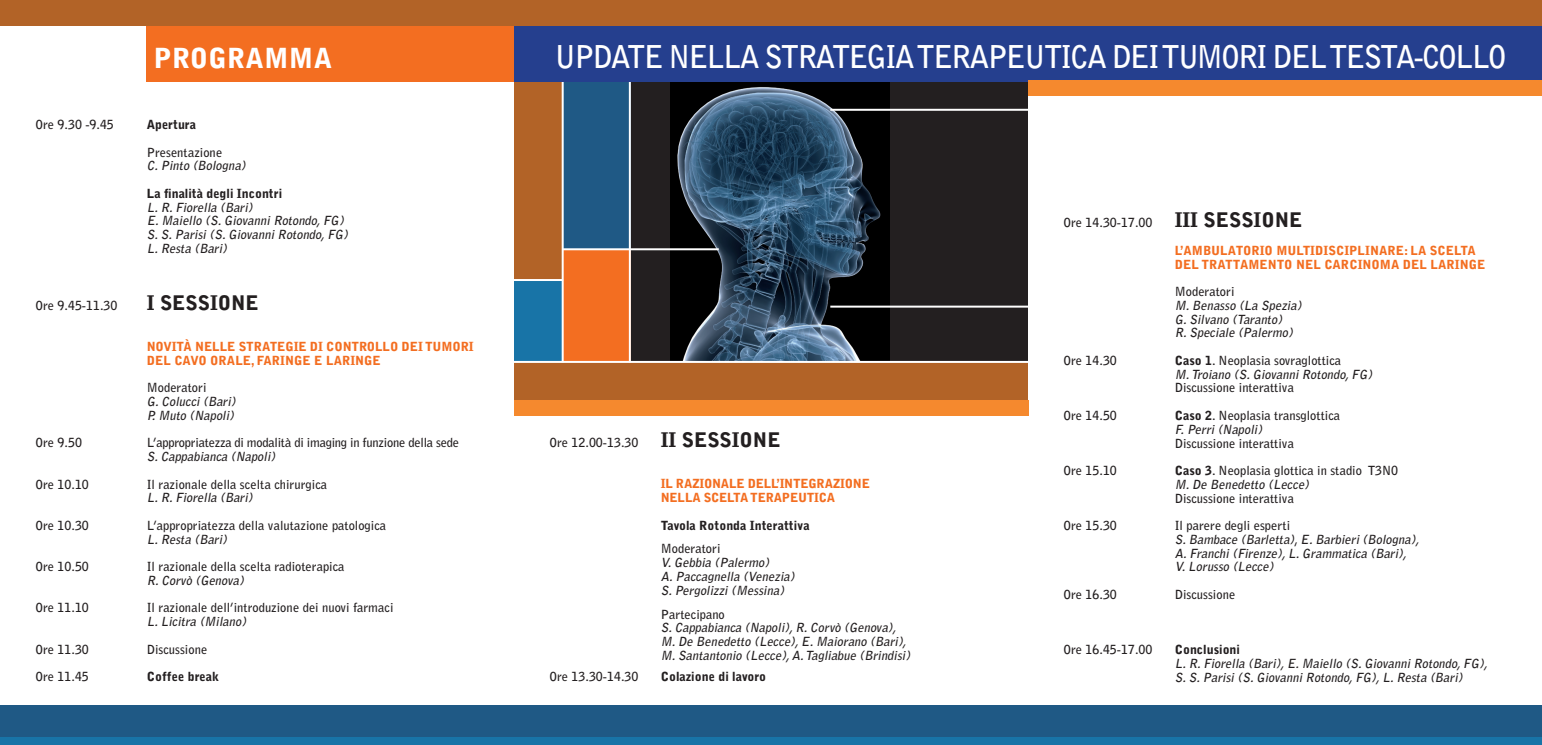
<style>
.page{position:relative;width:1542px;height:745px;background:#fff}
.page>*{position:absolute;margin:0;border:0;box-sizing:border-box;transform-origin:0 0}
.t1{font:700 31.25px "Bell Gothic Std";letter-spacing:-.06em;color:#fff;scale:.96 1}
.t2{font:900 27.5px "Bell Gothic Std";letter-spacing:.01em;color:#fff}
.t3{font:900 20px "Bell Gothic Std";color:#231f20}
.t4{font:italic 700 12.5px/13.8px "Bell Gothic Std";color:#231f20}
.t5{font:700 12.5px/13.8px "Bell Gothic Std";color:#231f20}
.t6{font:900 12.5px/13.8px "Bell Gothic Std";letter-spacing:-.01em;color:#f36e21}
.t7{font:900 12.5px "Bell Gothic Std";color:#231f20}
.t8{font:700 12.5px "Bell Gothic Std";letter-spacing:-.02em;color:#231f20}
.s1{font-weight:900;font-size:20px}
.s2{font-weight:900;font-style:normal}
.s3{font-style:normal}
.s4{font-weight:900}
.s5{font-style:italic}
</style>
<div class="page">
<div style="left:514px;top:77px;width:49px;height:203px;background:#b26327"></div>
<div style="left:603px;top:48px;width:425px;height:313px;background:#231f20"></div>
<img style="left:670px;top:81px;width:220px;height:279px">
<div style="left:514px;top:362px;width:514px;height:50px;background:#b26327"></div>
<div style="left:514px;top:280px;width:49px;height:81px;background:#1874a7"></div>
<div style="left:563px;top:44px;width:68px;height:205px;background:#1f5985"></div>
<div style="left:562px;top:249px;width:69px;height:113px;background:#f36e21"></div>
<hr style="left:514px;top:360px;width:514px;height:2px;background:#fff">
<hr style="left:561px;top:44px;width:2px;height:318px;background:#fff">
<hr style="left:562px;top:248px;width:156px;height:2px;background:#fff">
<hr style="left:629px;top:44px;width:2px;height:318px;background:#fff">
<hr style="left:514px;top:279px;width:49px;height:2px;background:#fff">
<hr style="left:830px;top:305px;width:198px;height:2px;background:#fff">
<div style="left:146px;top:26px;width:376px;height:55px;background:#f36e21"></div>
<div style="left:514px;top:26px;width:1027px;height:55px;background:#253f8e"></div>
<svg style="left:0;top:735px;width:1541px;height:9px;background:#196d9f"></svg>
<div style="left:0;top:704px;width:1541px;height:31px;background:#1f5985"></div>
<div style="left:0;top:0;width:1541px;height:26px;background:#b26327"></div>
<hr style="left:830px;top:109px;width:198px;height:2px;background:#fff">
<div style="left:514px;top:400px;width:514px;height:15px;background:#f5892e"></div>
<div style="left:1028px;top:80px;width:513px;height:16px;background:#f5892e"></div>
<h2 class="t2" style="left:154px;top:42px;width:180px">PROGRAMMA</h2>
<p class="t5" style="left:35px;top:118px;width:80px">Ore 9.30 -9.45</p>
<p class="t7" style="left:147px;top:117px;width:51px">Apertura</p>
<p class="t5" style="left:147px;top:145px;width:77px">Presentazione</p>
<p class="t4" style="left:147px;top:159px;width:103px">C.Pinto (Bologna)</p>
<p class="t7" style="left:147px;top:186px;width:137px">La finalità degli Incontri</p>
<p class="t4" style="left:147px;top:200px;width:206px">L.R.Fiorella (Bari)<br>E.Maiello (S.Giovanni Rotondo,FG)<br>S.S.Parisi (S.Giovanni Rotondo,FG)<br>L.Resta (Bari)</p>
<p class="t5" style="left:35px;top:298px;width:83px">Ore 9.45-11.30</p>
<h3 class="t3" style="left:147px;top:290px;width:114px">I SESSIONE</h3>
<p class="t6" style="left:147px;top:339px;width:328px">NOVITà NELLE STRATEGIE DI CONTROLLO DEI TUMORI<br>DEL CAVO ORALE, FARINGE E LARINGE</p>
<p class="t5" style="left:147px;top:380px;width:61px">Moderatori</p>
<p class="t4" style="left:147px;top:394px;width:93px">G.Colucci (Bari)<br>P.Muto (Napoli)</p>
<p class="t5" style="left:35px;top:435px;width:48px">Ore 9.50</p>
<p class="t8" style="left:147px;top:435px;width:314px">L’appropriatezza di modalità di imaging in funzione della sede</p>
<p class="t4" style="left:147px;top:449px;width:133px">S.Cappabianca (Napoli)</p>
<p class="t5" style="left:35px;top:477px;width:55px">Ore 10.10</p>
<p class="t5" style="left:147px;top:477px;width:182px">Il razionale della scelta chirurgica</p>
<p class="t4" style="left:147px;top:490px;width:110px">L.R.Fiorella (Bari)</p>
<p class="t5" style="left:35px;top:518px;width:55px">Ore 10.30</p>
<p class="t5" style="left:147px;top:518px;width:241px">L’appropriatezza della valutazione patologica</p>
<p class="t4" style="left:147px;top:532px;width:85px">L.Resta (Bari)</p>
<p class="t5" style="left:35px;top:559px;width:55px">Ore 10.50</p>
<p class="t5" style="left:147px;top:559px;width:199px">Il razionale della scelta radioterapica</p>
<p class="t4" style="left:147px;top:573px;width:101px">R.Corvò (Genova)</p>
<p class="t5" style="left:35px;top:600px;width:55px">Ore 11.10</p>
<p class="t5" style="left:147px;top:600px;width:248px">Il razionale dell’introduzione dei nuovi farmaci</p>
<p class="t4" style="left:147px;top:614px;width:104px">L.Licitra (Milano)</p>
<p class="t5" style="left:35px;top:642px;width:55px">Ore 11.30</p>
<p class="t5" style="left:147px;top:642px;width:62px">Discussione</p>
<p class="t5" style="left:35px;top:669px;width:55px">Ore 11.45</p>
<p class="t7" style="left:147px;top:669px;width:74px">Coffee break</p>
<h1 class="t1" style="left:554px;top:38px;width:993px">UPDATE NELLA STRATEGIA TERAPEUTICA DEI TUMORI DEL TESTA-COLLO</h1>
<p class="t5" style="left:549px;top:435px;width:233px">Ore 12.00-13.30 <span class="s1">II SESSIONE</span></p>
<p class="t6" style="left:660px;top:477px;width:211px">IL RAZIONALE DELL’INTEGRAZIONE<br>NELLA SCELTA TERAPEUTICA</p>
<p class="t7" style="left:660px;top:517px;width:150px">Tavola Rotonda Interattiva</p>
<p class="t5" style="left:660px;top:541px;width:61px">Moderatori</p>
<p class="t4" style="left:660px;top:555px;width:138px">V.Gebbia (Palermo)<br>A.Paccagnella (Venezia)<br>S.Pergolizzi (Messina)</p>
<p class="t5" style="left:660px;top:606px;width:66px">Partecipano</p>
<p class="t4" style="left:660px;top:620px;width:254px">S.Cappabianca (Napoli),R.Corvò (Genova),<br>M.De Benedetto (Lecce),E.Maiorano (Bari),<br>M.Santantonio (Lecce),A.Tagliabue (Brindisi)</p>
<p class="t5" style="left:549px;top:669px;width:90px">Ore 13.30-14.30</p>
<p class="t7" style="left:660px;top:669px;width:107px">Colazione di lavoro</p>
<p class="t5" style="left:1063px;top:216px;width:240px">Ore 14.30-17.00 <span class="s1">III SESSIONE</span></p>
<p class="t6" style="left:1174px;top:243px;width:312px">L’AMBULATORIO MULTIDISCIPLINARE: LA SCELTA<br>DEL TRATTAMENTO NEL CARCINOMA DEL LARINGE</p>
<p class="t5" style="left:1174px;top:284px;width:61px">Moderatori</p>
<p class="t4" style="left:1174px;top:298px;width:131px">M.Benasso (La Spezia)<br>G.Silvano (Taranto)<br>R.Speciale (Palermo)</p>
<p class="t5" style="left:1063px;top:353px;width:55px">Ore 14.30</p>
<p class="t4" style="left:1174px;top:353px;width:202px"><span class="s2">Caso 1</span><span class="s3">. Neoplasia sovraglottica<br></span>M.Troiano (S.Giovanni Rotondo,FG)</p>
<p class="t5" style="left:1174px;top:381px;width:121px">Discussione interattiva</p>
<p class="t5" style="left:1063px;top:408px;width:55px">Ore 14.50</p>
<p class="t5" style="left:1174px;top:408px;width:167px"><span class="s4">Caso 2</span>. Neoplasia transglottica<br><span class="s5">F.Perri (Napoli)</span></p>
<p class="t5" style="left:1174px;top:436px;width:121px">Discussione interattiva</p>
<p class="t5" style="left:1063px;top:463px;width:55px">Ore 15.10</p>
<p class="t5" style="left:1174px;top:463px;width:225px"><span class="s4">Caso 3</span>. Neoplasia glottica in stadio T3N0<br><span class="s5">M.De Benedetto (Lecce)</span></p>
<p class="t5" style="left:1174px;top:491px;width:121px">Discussione interattiva</p>
<p class="t5" style="left:1063px;top:518px;width:55px">Ore 15.30</p>
<p class="t4" style="left:1174px;top:518px;width:249px"><span class="s3">Il parere degli esperti<br></span>S.Bambace (Barletta)<span class="s3">,</span> E.Barbieri (Bologna), A.Franchi (Firenze),L.Grammatica (Bari), V.Lorusso (Lecce)</p>
<p class="t5" style="left:1063px;top:587px;width:55px">Ore 16.30</p>
<p class="t5" style="left:1174px;top:587px;width:62px">Discussione</p>
<p class="t5" style="left:1063px;top:642px;width:90px">Ore 16.45-17.00</p>
<p class="t7" style="left:1174px;top:641px;width:67px">Conclusioni</p>
<p class="t4" style="left:1174px;top:656px;width:317px">L.R.Fiorella (Bari),E.Maiello (S.Giovanni Rotondo,FG),<br>S.S.Parisi (S.Giovanni Rotondo,FG),L.Resta (Bari)</p>
</div>
